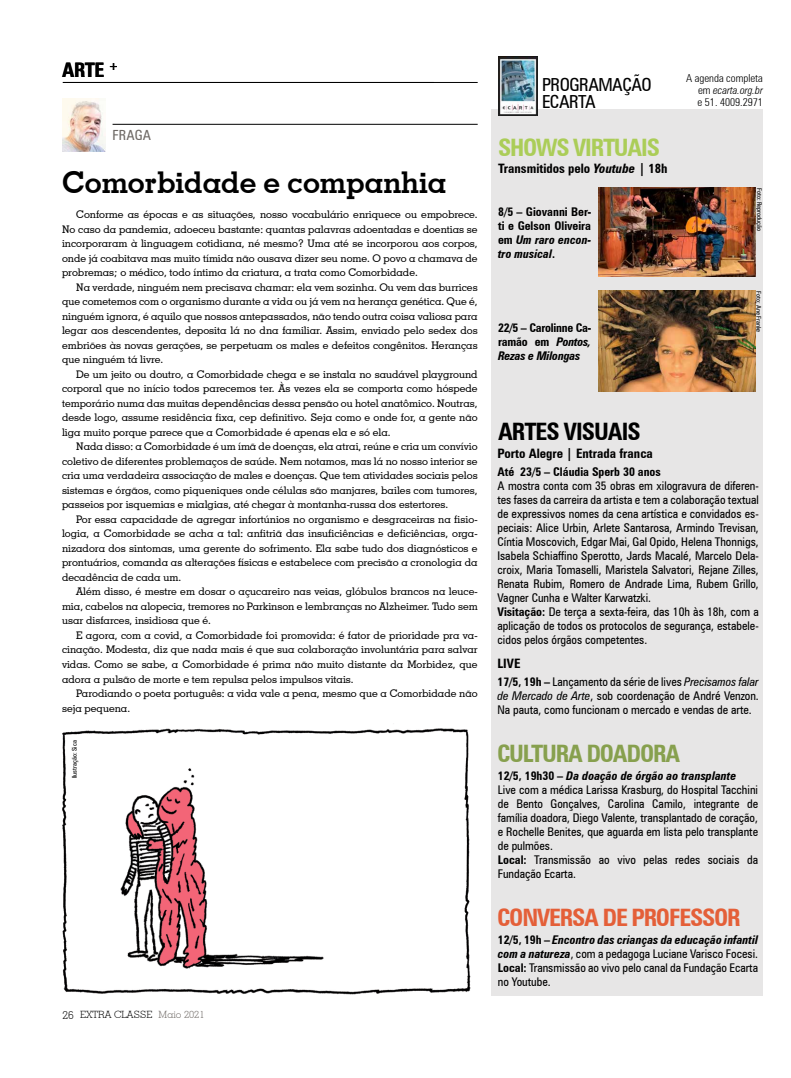
<style>
.page{position:relative;width:791px;height:1078px;background:#fff}
.page>*{position:absolute;margin:0;border:0;box-sizing:border-box;transform-origin:0 0}
.t1{font:700 30px "Geometric Slab 703 BT";color:#000}
.t2{font:700 condensed 24px "Zurich BT";letter-spacing:-.05em;color:#e45f38}
.t3{font:700 condensed 24px "Zurich BT";letter-spacing:-.05em;color:#87a04e}
.t4{font:700 condensed 24px "Zurich BT";letter-spacing:-.05em;color:#abcd58}
.t5{font:700 condensed 24px "Zurich BT";letter-spacing:-.04em;color:#000}
.t6{font:700 condensed 20px "Zurich BT";color:#000}
.t7{font:condensed 18px/17px "Zurich BT";letter-spacing:-.03em;color:#000}
.t8{font:condensed 14px "Zurich BT";color:#6f6a66}
.t9{font:700 condensed 13px "Zurich BT";color:#000}
.t10{font:condensed 12px/14px "Zurich BT";color:#000}
.t11{font:700 condensed 12px/14px "Zurich BT";color:#000;text-align:justify}
.t12{font:300 condensed 11px/12px "Zurich BT";color:#000;text-align:justify}
.t13{font:500 10.5px/14.5px "Geometric Slab 703 BT";color:#000;text-align:justify}
.t14{font:300 10px "Geometric Slab 703 BT";color:#000}
.t15{font:condensed 6.5px "Zurich BT";color:#000}
.s1{font-size:11px}
.s2{color:#6f6a66}
.s3{font-style:italic}
.s4{font-weight:700}
.s5{font-weight:700;font-style:italic}
</style>
<div class="page">
<div style="left:492px;top:109px;width:271px;height:886px;background:#e7e6e6"></div>
<img style="left:62px;top:728px;width:409px;height:267px">
<hr style="left:63px;top:82px;width:415px;height:1px;background:#000">
<hr style="left:113px;top:124px;width:365px;height:1px;background:#000">
<img style="left:62px;top:99px;width:43px;height:52px">
<img style="left:598px;top:188px;width:157px;height:88px">
<img style="left:598px;top:291px;width:158px;height:101px">
<img style="left:498px;top:57px;width:39px;height:59px">
<h3 class="t6" style="left:62px;top:58px;width:58px">ARTE <sup>+</sup></h3>
<h3 class="t8" style="left:113px;top:127px;width:40px">FRAGA</h3>
<h1 class="t1" style="left:62px;top:164px;width:386px">Comorbidade e companhia</h1>
<p class="t13" style="left:62px;top:207px;width:417px;text-indent:14px">Conforme as épocas e as situações, nosso vocabulário enriquece ou empobrece.<br>No caso da pandemia, adoeceu bastante: quantas palavras adoentadas e doentias se incorporaram à linguagem cotidiana, né mesmo? Uma até se incorporou aos corpos, onde já coabitava mas muito tímida não ousava dizer seu nome. O povo a chamava de probremas; o médico, todo íntimo da criatura, a trata como Comorbidade.</p>
<p class="t13" style="left:62px;top:279px;width:417px;text-indent:14px">Na verdade, ninguém nem precisava chamar: ela vem sozinha. Ou vem das burrices que cometemos com o organismo durante a vida ou já vem na herança genética. Que é, ninguém ignora, é aquilo que nossos antepassados, não tendo outra coisa valiosa para legar aos descendentes, deposita lá no dna familiar. Assim, enviado pelo sedex dos embriões às novas gerações, se perpetuam os males e defeitos congênitos. Heranças que ninguém tá livre.</p>
<p class="t13" style="left:62px;top:366px;width:417px;text-indent:14px">De um jeito ou doutro, a Comorbidade chega e se instala no saudável playground corporal que no início todos parecemos ter. Às vezes ela se comporta como hóspede temporário numa das muitas dependências dessa pensão ou hotel anatômico. Noutras, desde logo, assume residência fixa, cep definitivo. Seja como e onde for, a gente não liga muito porque parece que a Comorbidade é apenas ela e só ela.</p>
<p class="t13" style="left:62px;top:439px;width:417px;text-indent:14px">Nada disso: a Comorbidade é um ímã de doenças, ela atrai, reúne e cria um convívio coletivo de diferentes problemaços de saúde. Nem notamos, mas lá no nosso interior se cria uma verdadeira associação de males e doenças. Que tem atividades sociais pelos sistemas e órgãos, como piqueniques onde células são manjares, bailes com tumores, passeios por isquemias e mialgias, até chegar à montanha-russa dos estertores.</p>
<p class="t13" style="left:62px;top:511px;width:417px;text-indent:14px">Por essa capacidade de agregar infortúnios no organismo e desgraceiras na fisio&shy;logia, a Comorbidade se acha a tal: anfitriã das insuficiências e deficiências, orga&shy;nizadora dos sintomas, uma gerente do sofrimento. Ela sabe tudo dos diagnósticos e prontuários, comanda as alterações físicas e estabelece com precisão a cronologia da decadência de cada um.</p>
<p class="t13" style="left:62px;top:584px;width:417px;text-indent:14px">Além disso, é mestre em dosar o açucareiro nas veias, glóbulos brancos na leuce&shy;mia, cabelos na alopecia, tremores no Parkinson e lembranças no Alzheimer. Tudo sem usar disfarces, insidiosa que é.</p>
<p class="t13" style="left:62px;top:627px;width:417px;text-indent:14px">E agora, com a covid, a Comorbidade foi promovida: é fator de prioridade pra va&shy;cinação. Modesta, diz que nada mais é que sua colaboração involuntária para salvar vidas. Como se sabe, a Comorbidade é prima não muito distante da Morbidez, que adora a pulsão de morte e tem repulsa pelos impulsos vitais.</p>
<p class="t13" style="left:62px;top:685px;width:417px;text-indent:14px">Parodiando o poeta português: a vida vale a pena, mesmo que a Comorbidade não seja pequena.</p>
<p class="t15" style="left:71px;top:778px;width:39px;rotate:-90deg">Ilustração: Sica</p>
<p class="t14" style="left:62px;top:1007px;width:144px"><span class="s1">26</span> EXTRA CLASSE <span class="s2">Maio 2021</span></p>
<h3 class="t7" style="left:542px;top:76px;width:111px">PROGRAMAÇÃO<br>ECARTA</h3>
<h2 class="t4" style="left:498px;top:133px;width:163px">SHOWS VIRTUAIS</h2>
<p class="t9" style="left:498px;top:161px;width:171px">Transmitidos pelo <span class="s3">Youtube</span> | 18h</p>
<p class="t11" style="left:498px;top:204px;width:95px">8/5 – Giovanni Ber&shy;ti e Gelson Oliveira em <span class="s3">Um raro encon&shy;tro musical</span>.</p>
<p class="t11" style="left:498px;top:320px;width:94px">22/5 – Carolinne Ca&shy;ramão em <span class="s3">Pontos, Rezas e Milongas</span></p>
<p class="t12" style="left:697px;top:72px;width:67px;text-indent:-11px">A agenda completa em <span class="s3">ecarta.org.br </span>e 51. 4009.2971</p>
<p class="t15" style="left:763px;top:188px;width:45px;rotate:90deg">Foto: Reprodução</p>
<p class="t15" style="left:763px;top:291px;width:43px;rotate:90deg">Foto: Ane Franke</p>
<h2 class="t5" style="left:498px;top:416px;width:144px">ARTES VISUAIS</h2>
<p class="t9" style="left:497px;top:445px;width:157px">Porto Alegre | Entrada franca</p>
<p class="t11" style="left:497px;top:464px;width:165px">Até 23/5 – Cláudia Sperb 30 anos</p>
<p class="t10" style="left:497px;top:478px;width:263px">A mostra conta com 35 obras em xilogravura de diferen&shy;tes fases da carreira da artista e tem a colaboração textual de expressivos nomes da cena artística e convidados es&shy;peciais: Alice Urbin, Arlete Santarosa, Armindo Trevisan, Cíntia Moscovich, Edgar Mai, Gal Opido, Helena Thonnigs, Isabela Schiaffino Sperotto, Jards Macalé, Marcelo Dela&shy;croix, Maria Tomaselli, Maristela Salvatori, Rejane Zilles, Renata Rubim, Romero de Andrade Lima, Rubem Grillo, Vagner Cunha e Walter Karwatzki.<br><span class="s4">Visitação:</span> De terça a sexta-feira, das 10h às 18h, com a aplicação de todos os protocolos de segurança, estabele&shy;cidos pelos órgãos competentes.</p>
<p class="t10" style="left:497px;top:674px;width:263px;text-align:justify"><span class="s4">17/5, 19h –</span> Lançamento da série de lives <span class="s3">Precisamos falar de Mercado de Arte</span>, sob coordenação de André Venzon.<br>Na pauta, como funcionam o mercado e vendas de arte.</p>
<p class="t9" style="left:497px;top:655px;width:25px">LIVE</p>
<h2 class="t3" style="left:497px;top:738px;width:185px">CULTURA DOADORA</h2>
<p class="t10" style="left:498px;top:768px;width:262px"><span class="s4">12/5, 19h30 –</span> <span class="s5">Da doação de órgão ao transplante<br></span>Live com a médica Larissa Krasburg, do Hospital Tacchini de Bento Gonçalves, Carolina Camilo, integrante de família doadora, Diego Valente, transplantado de coração, e Rochelle Benites, que aguarda em lista pelo transplante de pulmões.<br><span class="s4">Local:</span> Transmissão ao vivo pelas redes sociais da Fundação Ecarta.</p>
<h2 class="t2" style="left:497px;top:902px;width:245px">CONVERSA DE PROFESSOR</h2>
<p class="t10" style="left:498px;top:932px;width:262px;text-align:justify"><span class="s4">12/5, 19h –</span> <span class="s5">Encontro das crianças da educação infantil com a natureza</span>, com a pedagoga Luciane Varisco Focesi.<br><span class="s4">Local:</span> Transmissão ao vivo pelo canal da Fundação Ecarta no Youtube.</p>
</div>
